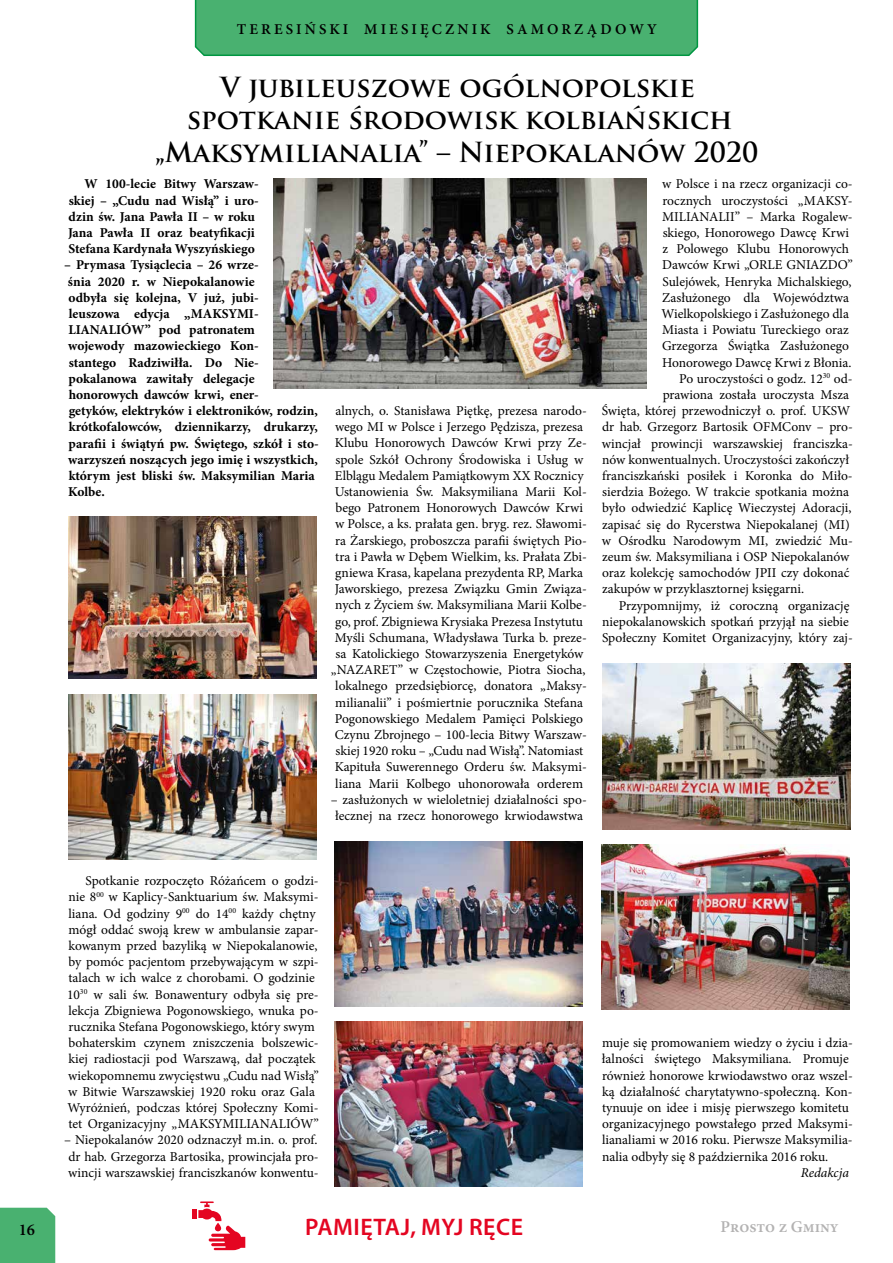
<style>
.page{position:relative;width:893px;height:1263px;background:#fff}
.page>*{position:absolute;margin:0;border:0;box-sizing:border-box;transform-origin:0 0}
.t1{font:700 27px/32.4px "Trajan Pro";color:#000;text-align:center}
.t2{font:600 24px "Myriad Pro";letter-spacing:.02em;color:#e40521}
.t3{font:600 16.5px "Minion Pro";color:#b3b2b2}
.t4{font:600 16.5px "Minion Pro";color:#000}
.t5{font:600 15px "Minion Pro";letter-spacing:.21em;color:#000}
.t6{font:13.5px/16.2px "Minion Pro";color:#000;text-align:center}
.t7{font:700 13.5px/16.2px "Minion Pro";color:#000}
.t8{font:italic 13.5px "Minion Pro";letter-spacing:-.005em;color:#000}
</style>
<div class="page">
<div style="left:194px;top:0;width:505px;height:56px;background:#49b170"></div>
<div style="left:0;top:1208px;width:55px;height:55px;background:#49b170"></div>
<img style="left:68px;top:516px;width:248px;height:162px">
<img style="left:274px;top:179px;width:372px;height:209px">
<img style="left:602px;top:844px;width:248px;height:166px">
<img style="left:602px;top:664px;width:248px;height:165px">
<img style="left:334px;top:1021px;width:249px;height:165px">
<img style="left:334px;top:841px;width:249px;height:166px">
<img style="left:68px;top:694px;width:248px;height:166px">
<div style="left:192px;top:1209px;width:5px;height:10px;background:#e40521"></div>
<svg style="left:198px;top:1201px;width:47px;height:49px"></svg>
<div style="left:215px;top:1223px;width:6px;height:8px;background:#e40521;border-radius:3px"></div>
<p class="t5" style="left:237px;top:19px;width:422px">TERESIŃSKI MIESIĘCZNIK SAMORZĄDOWY</p>
<h1 class="t1" style="left:155px;top:71px;width:605px">V jubileuszowe ogólnopolskie spotkanie środowisk kolbiańskich „Maksymilianalia” – Niepokalanów 2020</h1>
<p class="t7" style="left:68px;top:176px;width:192px;text-indent:17px">W 100-lecie Bitwy Warszaw&shy;skiej – „Cudu nad Wisłą” i uro&shy;dzin św. Jana Pawła II – w roku<br>Jana Pawła II oraz beatyfikacji<br>Stefana Kardynała Wyszyńskiego</p>
<p class="t7" style="left:64px;top:257px;width:256px">– Prymasa Tysiąclecia – 26 wrze-<br>śnia 2020 r. w Niepokalanowie<br>odbyła się kolejna, V już, jubi-<br>leuszowa edycja „MAKSYMI-LIANALIÓW” pod patronatem<br>wojewody mazowieckiego Kon-<br>stantego Radziwiłła. Do Nie&shy;pokalanowa zawitały delegacje honorowych dawców krwi, ener-<br>getyków, elektryków i elektroników, rodzin, krótkofalowców, dziennikarzy, drukarzy, parafii i świątyń pw. Świętego, szkół i sto&shy;warzyszeń noszących jego imię i wszystkich, którym jest bliski św. Maksymilian Maria Kolbe.</p>
<p class="t6" style="left:331px;top:403px;width:257px">alnych, o. Stanisława Piętkę, prezesa narodo&shy;wego MI w Polsce i Jerzego Pędzisza, prezesa Klubu Honorowych Dawców Krwi przy Ze&shy;spole Szkół Ochrony Środowiska i Usług w Elblągu Medalem Pamiątkowym XX Rocznicy Ustanowienia Św. Maksymiliana Marii Kol&shy;bego Patronem Honorowych Dawców Krwi w Polsce, a ks. prałata gen. bryg. rez. Sławomi&shy;ra Żarskiego, proboszcza parafii świętych Pio&shy;tra i Pawła w Dębem Wielkim, ks. Prałata Zbi&shy;gniewa Krasa, kapelana prezydenta RP, Marka Jaworskiego, prezesa Związku Gmin Związa&shy;nych z Życiem św. Maksymiliana Marii Kolbe&shy;go, prof. Zbigniewa Krysiaka Prezesa Instytutu Myśli Schumana, Władysława Turka b. preze&shy;sa Katolickiego Stowarzyszenia Energetyków „NAZARET” w Częstochowie, Piotra Siocha, lokalnego przedsiębiorcę, donatora „Maksy&shy;milianalii” i pośmiertnie porucznika Stefana Pogonowskiego Medalem Pamięci Polskiego Czynu Zbrojnego – 100-lecia Bitwy Warszaw&shy;skiej 1920 roku – „Cudu nad Wisłą”. Natomiast Kapituła Suwerennego Orderu św. Maksymi&shy;liana Marii Kolbego uhonorowała orderem</p>
<p class="t6" style="left:331px;top:791px;width:257px">– zasłużonych w wieloletniej działalności spo&shy;łecznej na rzecz honorowego krwiodawstwa</p>
<p class="t6" style="left:662px;top:176px;width:192px">w Polsce i na rzecz organizacji co-</p>
<p class="t6" style="left:662px;top:192px;width:192px">rocznych uroczystości „MAKSY-</p>
<p class="t6" style="left:662px;top:208px;width:192px">MILIANALII” – Marka Rogalew-</p>
<p class="t6" style="left:663px;top:225px;width:188px">skiego, Honorowego Dawcę Krwi</p>
<p class="t6" style="left:663px;top:241px;width:188px">z Polowego Klubu Honorowych</p>
<p class="t6" style="left:662px;top:257px;width:192px">Dawców Krwi „ORLE GNIAZDO”</p>
<p class="t6" style="left:662px;top:273px;width:191px">Sulejówek, Henryka Michalskiego,</p>
<p class="t6" style="left:662px;top:289px;width:188px">Zasłużonego dla Województwa</p>
<p class="t6" style="left:661px;top:306px;width:189px">Wielkopolskiego i Zasłużonego dla</p>
<p class="t6" style="left:662px;top:322px;width:188px">Miasta i Powiatu Tureckiego oraz</p>
<p class="t6" style="left:662px;top:338px;width:188px">Grzegorza Świątka Zasłużonego</p>
<p class="t6" style="left:662px;top:354px;width:191px">Honorowego Dawcę Krwi z Błonia.</p>
<p class="t6" style="left:679px;top:370px;width:175px">Po uroczystości o godz. 12<sup>30</sup> od-</p>
<p class="t6" style="left:663px;top:387px;width:188px">prawiona została uroczysta Msza</p>
<p class="t6" style="left:602px;top:403px;width:250px">Święta, której przewodniczył o. prof. UKSW</p>
<p class="t6" style="left:602px;top:419px;width:252px">dr hab. Grzegorz Bartosik OFMConv – pro-</p>
<p class="t6" style="left:602px;top:435px;width:252px">wincjał prowincji warszawskiej franciszka-</p>
<p class="t6" style="left:602px;top:451px;width:249px">nów konwentualnych. Uroczystości zakończył</p>
<p class="t6" style="left:602px;top:468px;width:252px">franciszkański posiłek i Koronka do Miło-</p>
<p class="t6" style="left:602px;top:484px;width:248px">sierdzia Bożego. W trakcie spotkania można</p>
<p class="t6" style="left:602px;top:500px;width:251px">było odwiedzić Kaplicę Wieczystej Adoracji,</p>
<p class="t6" style="left:602px;top:516px;width:249px">zapisać się do Rycerstwa Niepokalanej (MI)</p>
<p class="t6" style="left:602px;top:532px;width:252px">w Ośrodku Narodowym MI, zwiedzić Mu-</p>
<p class="t6" style="left:602px;top:549px;width:249px">zeum św. Maksymiliana i OSP Niepokalanów</p>
<p class="t6" style="left:602px;top:565px;width:249px">oraz kolekcję samochodów JPII czy dokonać</p>
<p class="t6" style="left:602px;top:581px;width:203px">zakupów w przyklasztornej księgarni.</p>
<p class="t6" style="left:619px;top:597px;width:232px">Przypomnijmy, iż coroczną organizację</p>
<p class="t6" style="left:602px;top:613px;width:248px">niepokalanowskich spotkań przyjął na siebie</p>
<p class="t6" style="left:602px;top:630px;width:252px">Społeczny Komitet Organizacyjny, który zaj-</p>
<p class="t6" style="left:67px;top:873px;width:253px;text-align:left;text-indent:18px">Spotkanie rozpoczęto Różańcem o godzi&shy;nie 8<sup>00</sup> w Kaplicy-Sanktuarium św. Maksymi&shy;liana. Od godziny 9<sup>00</sup> do 14<sup>00</sup> każdy chętny mógł oddać swoją krew w ambulansie zapar&shy;kowanym przed bazyliką w Niepokalanowie, by pomóc pacjentom przebywającym w szpi&shy;talach w ich walce z chorobami. O godzinie 10<sup>30</sup> w sali św. Bonawentury odbyła się pre&shy;lekcja Zbigniewa Pogonowskiego, wnuka po&shy;rucznika Stefana Pogonowskiego, który swym bohaterskim czynem zniszczenia bolszewic&shy;kiej radiostacji pod Warszawą, dał początek wiekopomnemu zwycięstwu „Cudu nad Wisłą” w Bitwie Warszawskiej 1920 roku oraz Gala Wyróżnień, podczas której Społeczny Komi&shy;tet Organizacyjny „MAKSYMILIANALIÓW”</p>
<p class="t6" style="left:64px;top:1132px;width:256px">– Niepokalanów 2020 odznaczył m.in. o. prof. dr hab. Grzegorza Bartosika, prowincjała pro&shy;wincji warszawskiej franciszkanów konwentu-</p>
<p class="t6" style="left:602px;top:1035px;width:252px;text-align:left">muje się promowaniem wiedzy o życiu i dzia&shy;łalności świętego Maksymiliana. Promuje również honorowe krwiodawstwo oraz wszel&shy;ką działalność charytatywno-społeczną. Kon&shy;tynuuje on idee i misję pierwszego komitetu organizacyjnego powstałego przed Maksymi&shy;lianaliami w 2016 roku. Pierwsze Maksymilia&shy;nalia odbyły się 8 października 2016 roku.</p>
<p class="t8" style="left:801px;top:1163px;width:50px">Redakcja</p>
<h2 class="t2" style="left:305px;top:1211px;width:219px">PAMIĘTAJ, MYJ RĘCE</h2>
<p class="t4" style="left:19px;top:1218px;width:18px">16</p>
<p class="t3" style="left:720px;top:1215px;width:120px">PROSTO Z GMINY</p>
</div>
